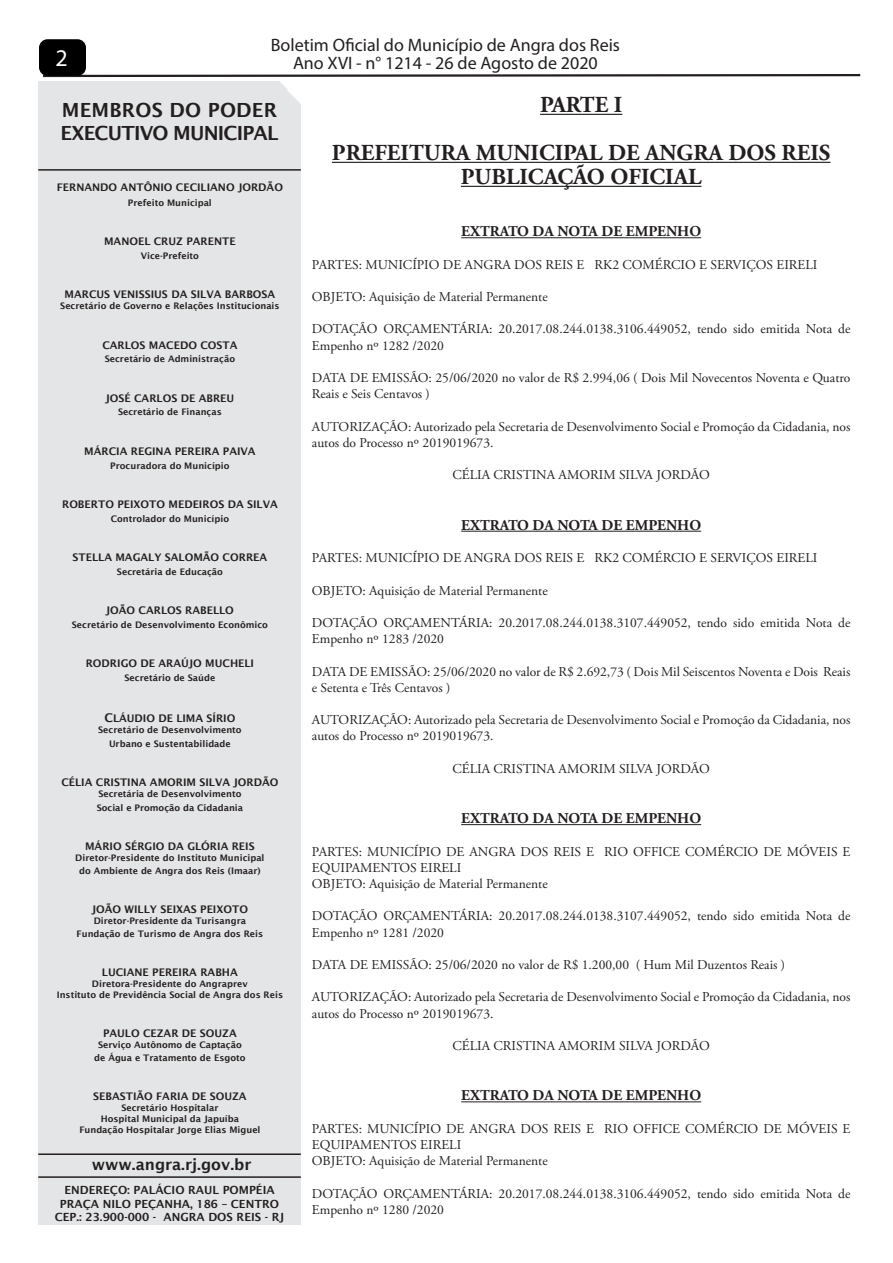
<style>
.page{position:relative;width:893px;height:1263px;background:#fff}
.page>*{position:absolute;margin:0;border:0;box-sizing:border-box;transform-origin:0 0}
.t1{font:24px "Myriad Pro";color:#fff}
.t2{font:700 22.95px/48px "Adobe Garamond Pro";color:#231f20;text-align:center}
.t3{font:600 19.5px/23.4px "Lucida Sans";letter-spacing:-.04em;color:#231f20}
.t4{font:18px/18px "Myriad Pro";color:#231f20;text-align:center}
.t5{font:600 15.45px "Lucida Sans";color:#231f20}
.t6{font:700 15px "Adobe Garamond Pro";color:#231f20}
.t7{font:13.5px/16.2px "Adobe Garamond Pro";color:#231f20}
.t8{font:600 11.25px/13.5px "Lucida Sans";color:#231f20;text-align:center}
.t9{font:600 10.5px "Lucida Sans";color:#231f20}
.t10{font:600 9px/12.6px "Lucida Sans";color:#231f20;text-align:center}
.s1{font-size:12px}
</style>
<div class="page">
<svg style="left:42px;top:74px;width:819px;height:4px"></svg>
<div style="left:39px;top:39px;width:47px;height:37px;background:#000;border-radius:9px"></div>
<hr style="left:540px;top:114px;width:82px;height:1px;background:#231f20">
<hr style="left:332px;top:162px;width:498px;height:1px;background:#231f20">
<hr style="left:461px;top:186px;width:240px;height:1px;background:#231f20">
<hr style="left:461px;top:237px;width:240px;height:1px;background:#231f20">
<hr style="left:461px;top:531px;width:240px;height:1px;background:#231f20">
<hr style="left:461px;top:824px;width:240px;height:1px;background:#231f20">
<hr style="left:461px;top:1101px;width:240px;height:1px;background:#231f20">
<hr style="left:38px;top:169px;width:263px;height:2px;background:#231f20">
<hr style="left:38px;top:1176px;width:263px;height:2px;background:#231f20">
<hr style="left:38px;top:1153px;width:263px;height:2px;background:#231f20">
<h3 class="t4" style="left:271px;top:36px;width:351px">Boletim Oficial do Município de Angra dos Reis<br>Ano XVI - n° 1214 - 26 de Agosto de 2020</h3>
<h2 class="t2" style="left:332px;top:81px;width:500px">PARTE I<br>PREFEITURA MUNICIPAL DE ANGRA DOS REIS</h2>
<h2 class="t2" style="left:461px;top:153px;width:242px">PUBLICAÇÃO OFICIAL</h2>
<p class="t6" style="left:461px;top:223px;width:241px">EXTRATO DA NOTA DE EMPENHO</p>
<p class="t7" style="left:312px;top:257px;width:507px">PARTES: MUNICÍPIO DE ANGRA DOS REIS E RK2 COMÉRCIO E SERVIÇOS EIRELI</p>
<p class="t7" style="left:312px;top:289px;width:237px">OBJETO: Aquisição de Material Permanente</p>
<p class="t7" style="left:312px;top:322px;width:540px">DOTAÇÃO ORÇAMENTÁRIA: 20.2017.08.244.0138.3106.449052, tendo sido emitida Nota de<br>Empenho nº 1282 /2020</p>
<p class="t7" style="left:312px;top:370px;width:540px">DATA DE EMISSÃO: 25/06/2020 no valor de R$ 2.994,06 ( Dois Mil Novecentos Noventa e Quatro<br>Reais e Seis Centavos )</p>
<p class="t7" style="left:312px;top:419px;width:540px">AUTORIZAÇÃO: Autorizado pela Secretaria de Desenvolvimento Social e Promoção da Cidadania, nos autos do Processo nº 2019019673.</p>
<p class="t7" style="left:452px;top:467px;width:259px">CÉLIA CRISTINA AMORIM SILVA JORDÃO</p>
<p class="t6" style="left:461px;top:516px;width:241px">EXTRATO DA NOTA DE EMPENHO</p>
<p class="t7" style="left:312px;top:550px;width:507px">PARTES: MUNICÍPIO DE ANGRA DOS REIS E RK2 COMÉRCIO E SERVIÇOS EIRELI</p>
<p class="t7" style="left:312px;top:583px;width:237px">OBJETO: Aquisição de Material Permanente</p>
<p class="t7" style="left:312px;top:615px;width:540px">DOTAÇÃO ORÇAMENTÁRIA: 20.2017.08.244.0138.3107.449052, tendo sido emitida Nota de<br>Empenho nº 1283 /2020</p>
<p class="t7" style="left:312px;top:664px;width:540px">DATA DE EMISSÃO: 25/06/2020 no valor de R$ 2.692,73 ( Dois Mil Seiscentos Noventa e Dois Reais e Setenta e Três Centavos )</p>
<p class="t7" style="left:312px;top:712px;width:540px">AUTORIZAÇÃO: Autorizado pela Secretaria de Desenvolvimento Social e Promoção da Cidadania, nos autos do Processo nº 2019019673.</p>
<p class="t7" style="left:452px;top:761px;width:259px">CÉLIA CRISTINA AMORIM SILVA JORDÃO</p>
<p class="t6" style="left:461px;top:810px;width:241px">EXTRATO DA NOTA DE EMPENHO</p>
<p class="t7" style="left:312px;top:844px;width:540px">PARTES: MUNICÍPIO DE ANGRA DOS REIS E RIO OFFICE COMÉRCIO DE MÓVEIS E<br>EQUIPAMENTOS EIRELI<br>OBJETO: Aquisição de Material Permanente</p>
<p class="t7" style="left:312px;top:908px;width:540px">DOTAÇÃO ORÇAMENTÁRIA: 20.2017.08.244.0138.3107.449052, tendo sido emitida Nota de<br>Empenho nº 1281 /2020</p>
<p class="t7" style="left:312px;top:957px;width:475px">DATA DE EMISSÃO: 25/06/2020 no valor de R$ 1.200,00 ( Hum Mil Duzentos Reais )</p>
<p class="t7" style="left:312px;top:989px;width:540px">AUTORIZAÇÃO: Autorizado pela Secretaria de Desenvolvimento Social e Promoção da Cidadania, nos autos do Processo nº 2019019673.</p>
<p class="t7" style="left:452px;top:1038px;width:259px">CÉLIA CRISTINA AMORIM SILVA JORDÃO</p>
<p class="t6" style="left:461px;top:1087px;width:241px">EXTRATO DA NOTA DE EMPENHO</p>
<p class="t7" style="left:312px;top:1121px;width:540px">PARTES: MUNICÍPIO DE ANGRA DOS REIS E RIO OFFICE COMÉRCIO DE MÓVEIS E<br>EQUIPAMENTOS EIRELI<br>OBJETO: Aquisição de Material Permanente</p>
<p class="t7" style="left:312px;top:1186px;width:540px">DOTAÇÃO ORÇAMENTÁRIA: 20.2017.08.244.0138.3106.449052, tendo sido emitida Nota de<br>Empenho nº 1280 /2020</p>
<h1 class="t1" style="left:55px;top:43px;width:14px">2</h1>
<h3 class="t3" style="left:61px;top:98px;width:219px">MEMBROS DO PODER<br>EXECUTIVO MUNICIPAL</h3>
<p class="t9" style="left:57px;top:182px;width:228px">FERNANDO ANTÔNIO CECILIANO JORDÃO</p>
<p class="t10" style="left:128px;top:196px;width:85px">Prefeito Municipal</p>
<p class="t9" style="left:104px;top:236px;width:133px">MANOEL CRUZ PARENTE</p>
<p class="t10" style="left:141px;top:249px;width:60px">Vice-Prefeito</p>
<p class="t9" style="left:65px;top:289px;width:212px">MARCUS VENISSIUS DA SILVA BARBOSA</p>
<p class="t10" style="left:60px;top:300px;width:221px">Secretário de Governo e Relações Institucionais</p>
<p class="t9" style="left:102px;top:339px;width:136px">CARLOS MACEDO COSTA</p>
<p class="t10" style="left:105px;top:353px;width:132px">Secretário de Administração</p>
<p class="t9" style="left:105px;top:392px;width:130px">JOSÉ CARLOS DE ABREU</p>
<p class="t10" style="left:118px;top:406px;width:105px">Secretário de Finanças</p>
<p class="t9" style="left:84px;top:445px;width:173px">MÁRCIA REGINA PEREIRA PAIVA</p>
<p class="t10" style="left:110px;top:459px;width:121px">Procuradora do Município</p>
<p class="t9" style="left:62px;top:498px;width:217px">ROBERTO PEIXOTO MEDEIROS DA SILVA</p>
<p class="t10" style="left:111px;top:512px;width:120px">Controlador do Município</p>
<p class="t9" style="left:73px;top:551px;width:196px">STELLA MAGALY SALOMÃO CORREA</p>
<p class="t10" style="left:117px;top:565px;width:108px">Secretária de Educação</p>
<p class="t9" style="left:106px;top:605px;width:130px">JOÃO CARLOS RABELLO</p>
<p class="t10" style="left:72px;top:618px;width:198px">Secretário de Desenvolvimento Econômico</p>
<p class="t9" style="left:86px;top:658px;width:170px">RODRIGO DE ARAÚJO MUCHELI</p>
<p class="t10" style="left:125px;top:671px;width:92px">Secretário de Saúde</p>
<p class="t9" style="left:104px;top:713px;width:132px"><span class="s1">C</span>LÁUDIO DE LIMA SÍRIO</p>
<p class="t10" style="left:98px;top:723px;width:145px;line-height:13.5px">Secretário de Desenvolvimento<br>Urbano e Sustentabilidade</p>
<p class="t9" style="left:61px;top:776px;width:219px">CÉLIA CRISTINA AMORIM SILVA JORDÃO</p>
<p class="t10" style="left:97px;top:787px;width:148px;line-height:13.5px;text-align:left">Secretária de Desenvolvimento<br>Social e Promoção da Cidadania</p>
<p class="t9" style="left:85px;top:840px;width:171px">MÁRIO SÉRGIO DA GLÓRIA REIS</p>
<p class="t10" style="left:75px;top:851px;width:191px">Diretor-Presidente do Instituto Municipal do Ambiente de Angra dos Reis (Imaar)</p>
<p class="t9" style="left:92px;top:903px;width:158px">JOÃO WILLY SEIXAS PEIXOTO</p>
<p class="t10" style="left:77px;top:914px;width:188px">Diretor-Presidente da Turisangra<br>Fundação de Turismo de Angra dos Reis</p>
<p class="t9" style="left:102px;top:966px;width:137px">LUCIANE PEREIRA RABHA</p>
<p class="t10" style="left:57px;top:978px;width:228px;line-height:10.8px">Diretora-Presidente do Angraprev<br>Instituto de Previdência Social de Angra dos Reis</p>
<p class="t9" style="left:103px;top:1028px;width:135px">PAULO CEZAR DE SOUZA</p>
<p class="t10" style="left:94px;top:1039px;width:153px">Serviço Autônomo de Captação de Água e Tratamento de Esgoto</p>
<p class="t9" style="left:93px;top:1091px;width:155px">SEBASTIÃO FARIA DE SOUZA</p>
<p class="t10" style="left:79px;top:1102px;width:183px;line-height:10.8px">Secretário Hospitalar<br>Hospital Municipal da Japuíba<br>Fundação Hospitalar Jorge Elias Miguel</p>
<p class="t5" style="left:92px;top:1156px;width:161px">www.angra.rj.gov.br</p>
<p class="t8" style="left:55px;top:1183px;width:231px">ENDEREÇO: PALÁCIO RAUL POMPÉIA<br>PRAÇA NILO PEÇANHA, 186 – CENTRO<br>CEP.: 23.900-000 - ANGRA DOS REIS - RJ</p>
</div>
